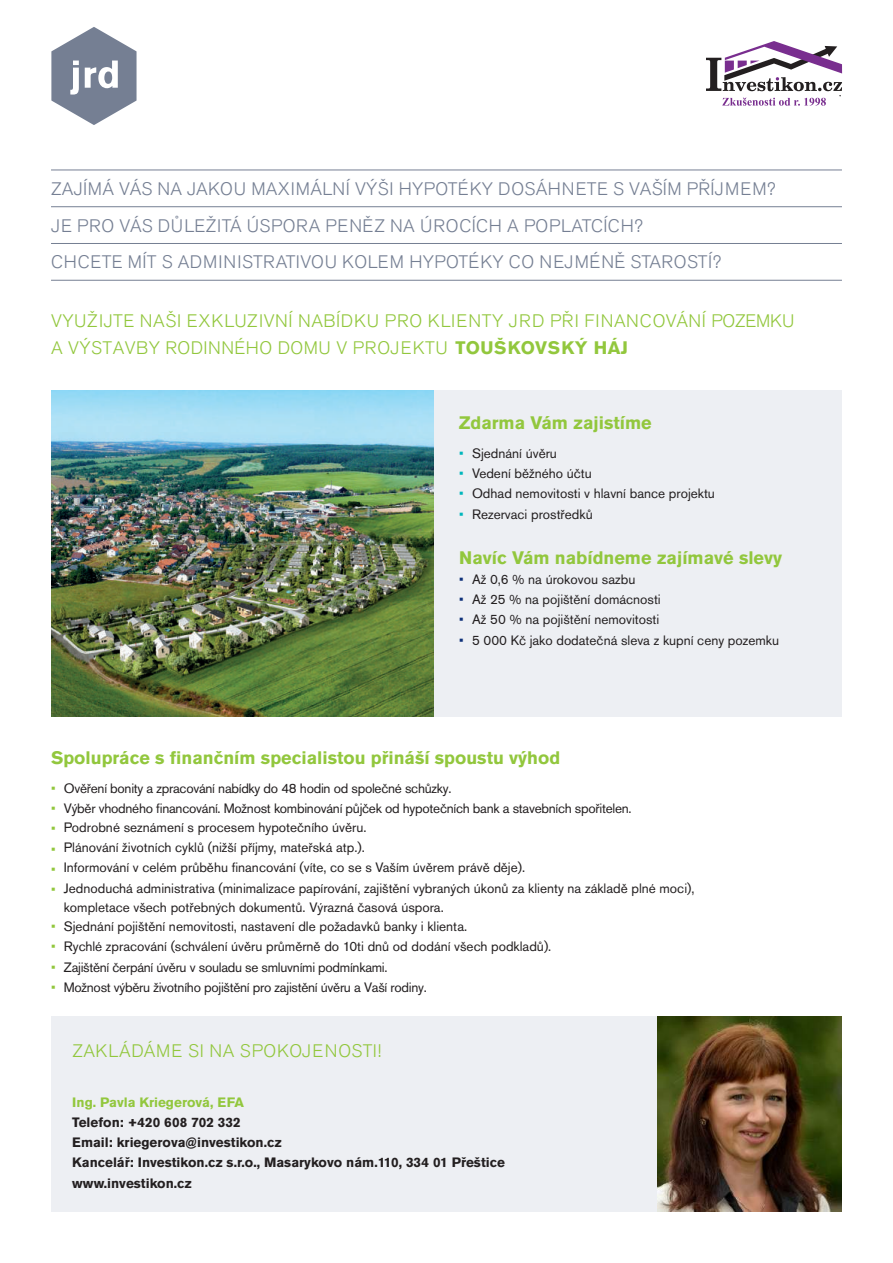
<style>
.page{position:relative;width:893px;height:1263px;background:#fff}
.page>*{position:absolute;margin:0;border:0;box-sizing:border-box;transform-origin:0 0}
.t1{font:300 18px/36.8px "Akzidenz Grotesk Pro";letter-spacing:.02em;color:#757f93}
.t2{font:300 18px/27px "Akzidenz Grotesk Pro";letter-spacing:.03em;color:#92c73d}
.t3{font:700 18px "Akzidenz Grotesk Pro";color:#92c73d}
.t4{font:13.5px "Akzidenz Grotesk Pro";color:#231f20}
.t5{font:13.5px/20.2px "Akzidenz Grotesk Pro";letter-spacing:-.02em;color:#231f20}
.t6{font:700 13.5px/20.2px "Akzidenz Grotesk Pro";color:#231f20}
.t7{font:700 13.5px "Akzidenz Grotesk Pro";color:#92c73d}
.t8{font:13.5px "Akzidenz Grotesk Pro";color:#92c73d}
.s1{font-weight:700}
.s2{color:#00b6bc}
.s3{color:#0d3079}
.s4{color:#92c73d}
</style>
<div class="page">
<div style="left:51px;top:1016px;width:791px;height:196px;background:#edeff3"></div>
<div style="left:51px;top:390px;width:791px;height:326px;background:#edeff3"></div>
<img style="left:51px;top:390px;width:383px;height:326px">
<hr style="left:51px;top:170px;width:791px;height:1px;background:#757f93">
<hr style="left:51px;top:206px;width:791px;height:1px;background:#757f93">
<hr style="left:51px;top:243px;width:791px;height:1px;background:#757f93">
<hr style="left:51px;top:280px;width:791px;height:1px;background:#757f93">
<svg style="left:706px;top:41px;width:136px;height:65px"></svg>
<svg style="left:51px;top:27px;width:86px;height:98px"></svg>
<img style="left:657px;top:1017px;width:184px;height:195px">
<h1 class="t1" style="left:51px;top:170px;width:726px">ZAJÍMÁ VÁS NA JAKOU MAXIMÁLNÍ VÝŠI HYPOTÉKY DOSÁHNETE S VAŠÍM PŘÍJMEM?<br>JE PRO VÁS DŮLEŽITÁ ÚSPORA PENĚZ NA ÚROCÍCH A POPLATCÍCH?<br>CHCETE MÍT S ADMINISTRATIVOU KOLEM HYPOTÉKY CO NEJMÉNĚ STAROSTÍ?</h1>
<h1 class="t2" style="left:51px;top:307px;width:745px">VYUŽIJTE NAŠI EXKLUZIVNÍ NABÍDKU PRO KLIENTY JRD PŘI FINANCOVÁNÍ POZEMKU<br>A VÝSTAVBY RODINNÉHO DOMU V PROJEKTU <span class="s1">TOUŠKOVSKÝ HÁJ</span></h1>
<h1 class="t3" style="left:459px;top:411px;width:194px">Zdarma Vám zajistíme</h1>
<p class="t4" style="left:459px;top:444px;width:99px"><span class="s2">•</span> Sjednání úvěru</p>
<p class="t4" style="left:459px;top:465px;width:134px"><span class="s2">•</span> Vedení běžného účtu</p>
<p class="t4" style="left:459px;top:485px;width:257px"><span class="s2">•</span> Odhad nemovitosti v hlavní bance projektu</p>
<p class="t4" style="left:459px;top:505px;width:135px"><span class="s2">•</span> Rezervaci prostředků</p>
<h1 class="t3" style="left:459px;top:546px;width:324px">Navíc Vám nabídneme zajímavé slevy</h1>
<p class="t4" style="left:459px;top:570px;width:178px"><span class="s3">•</span> Až 0,6 % na úrokovou sazbu</p>
<p class="t4" style="left:459px;top:591px;width:203px"><span class="s3">•</span> Až 25 % na pojištění domácnosti</p>
<p class="t4" style="left:459px;top:611px;width:202px"><span class="s3">•</span> Až 50 % na pojištění nemovitosti</p>
<p class="t4" style="left:459px;top:631px;width:321px"><span class="s3">•</span> 5 000 Kč jako dodatečná sleva z kupní ceny pozemku</p>
<h1 class="t3" style="left:51px;top:746px;width:511px">Spolupráce s finančním specialistou přináší spoustu výhod</h1>
<p class="t8" style="left:51px;top:779px;width:6px">•</p>
<p class="t4" style="left:64px;top:818px;width:304px">Podrobné seznámení s procesem hypotečního úvěru.</p>
<p class="t5" style="left:64px;top:778px;width:569px">Ověření bonity a zpracování nabídky do 48 hodin od společné schůzky.<br>Výběr vhodného financování. Možnost kombinování půjček od hypotečních bank a stavebních spořitelen.</p>
<p class="t8" style="left:51px;top:800px;width:6px">•</p>
<p class="t8" style="left:51px;top:820px;width:6px">•</p>
<p class="t8" style="left:51px;top:840px;width:6px">•</p>
<p class="t4" style="left:64px;top:839px;width:303px">Plánování životních cyklů (nižší příjmy, mateřská atp.).</p>
<p class="t8" style="left:51px;top:860px;width:6px">•</p>
<p class="t4" style="left:64px;top:859px;width:463px">Informování v celém průběhu financování (víte, co se s Vaším úvěrem právě děje).</p>
<p class="t8" style="left:51px;top:881px;width:6px">•</p>
<p class="t4" style="left:64px;top:879px;width:632px">Jednoduchá administrativa (minimalizace papírování, zajištění vybraných úkonů za klienty na základě plné moci),</p>
<p class="t4" style="left:64px;top:899px;width:381px">kompletace všech potřebných dokumentů. Výrazná časová úspora.</p>
<p class="t4" style="left:64px;top:917px;width:405px">Sjednání pojištění nemovitosti, nastavení dle požadavků banky i klienta.</p>
<p class="t8" style="left:51px;top:917px;width:6px">•</p>
<p class="t5" style="left:51px;top:957px;width:338px"><span class="s4">•</span> Zajištění čerpání úvěru v souladu se smluvními podmínkami.</p>
<p class="t4" style="left:64px;top:938px;width:489px">Rychlé zpracování (schválení úvěru průměrně do 10ti dnů od dodání všech podkladů).</p>
<p class="t8" style="left:51px;top:938px;width:6px">•</p>
<p class="t5" style="left:51px;top:977px;width:377px"><span class="s4">•</span> Možnost výběru životního pojištění pro zajistění úvěru a Vaší rodiny.</p>
<h1 class="t2" style="left:72px;top:1037px;width:310px">ZAKLÁDÁME SI NA SPOKOJENOSTI!</h1>
<p class="t7" style="left:72px;top:1093px;width:173px">Ing. Pavla Kriegerová, EFA</p>
<p class="t6" style="left:72px;top:1112px;width:434px">Telefon: +420 608 702 332<br>Email: kriegerova@investikon.cz<br>Kancelář: Investikon.cz s.r.o., Masarykovo nám.110, 334 01 Přeštice www.investikon.cz</p>
</div>
